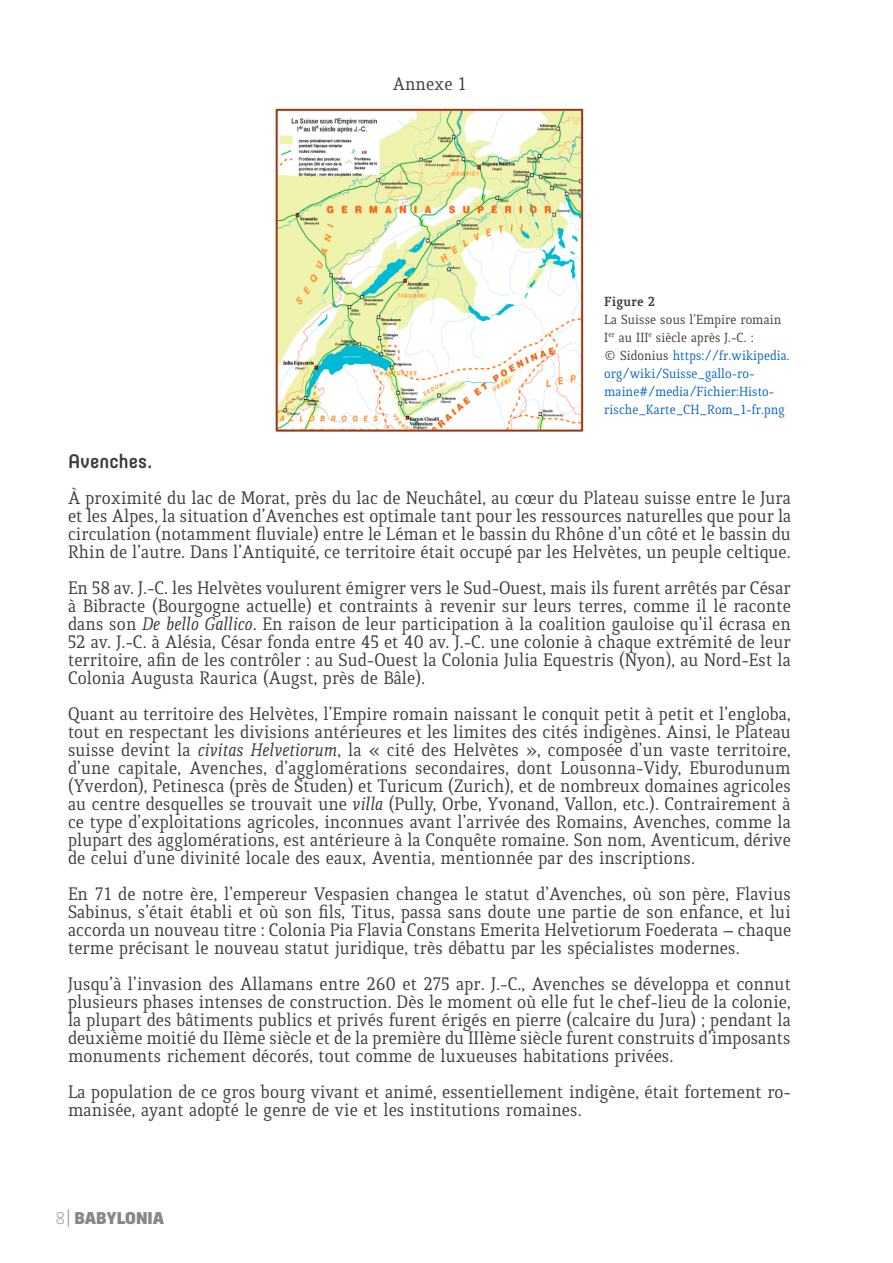
<style>
.page{position:relative;width:893px;height:1263px;background:#fff}
.page>*{position:absolute;margin:0;border:0;box-sizing:border-box;transform-origin:0 0}
.t1{font:19.5px/18px "Quiroga Serif Pro";color:#3c3c3b;text-align:justify}
.t2{font:500 19.5px "Core Mellow 55";color:#3c3c3b}
.t3{font:900 18px "Trasandina";color:#878787}
.t4{font:14.25px/18px "Quiroga Serif Pro";color:#0563c1}
.t5{font:700 14.25px "Quiroga Serif Pro";color:#3c3c3b}
.s1{color:#3c3c3b}
.s2{font-style:italic}
.s3{font-weight:200}
.s4{font-weight:300}
</style>
<div class="page">
<img style="left:276px;top:108px;width:307px;height:324px">
<p class="t1" style="left:393px;top:75px;width:75px">Annexe 1</p>
<p class="t5" style="left:604px;top:293px;width:52px">Figure 2</p>
<p class="t4" style="left:604px;top:311px;width:187px"><span class="s1">La Suisse sous l’Empire romain<br>I</span><sup>er</sup> <span class="s1">au III</span><sup>e</sup> <span class="s1">siècle après J.-C. :<br>© Sidonius</span> https://fr.wikipedia. org/wiki/Suisse_gallo-ro&shy;maine#/media/Fichier:Histo&shy;rische_Karte_CH_Rom_1-fr.png</p>
<p class="t2" style="left:68px;top:446px;width:86px">Avenches.</p>
<p class="t1" style="left:68px;top:489px;width:725px">À proximité du lac de Morat, près du lac de Neuchâtel, au cœur du Plateau suisse entre le Jura et les Alpes, la situation d’Avenches est optimale tant pour les ressources naturelles que pour la circulation (notamment fluviale) entre le Léman et le bassin du Rhône d’un côté et le bassin du Rhin de l’autre. Dans l’Antiquité, ce territoire était occupé par les Helvètes, un peuple celtique.</p>
<p class="t1" style="left:68px;top:579px;width:724px">En 58 av. J.-C. les Helvètes voulurent émigrer vers le Sud-Ouest, mais ils furent arrêtés par César à Bibracte (Bourgogne actuelle) et contraints à revenir sur leurs terres, comme il le raconte dans son <span class="s2">De bello Gallico</span>. En raison de leur participation à la coalition gauloise qu’il écrasa en 52 av. J.-C. à Alésia, César fonda entre 45 et 40 av. J.-C. une colonie à chaque extrémité de leur territoire, afin de les contrôler : au Sud-Ouest la Colonia Julia Equestris (Nyon), au Nord-Est la Colonia Augusta Raurica (Augst, près de Bâle).</p>
<p class="t1" style="left:68px;top:705px;width:724px">Quant au territoire des Helvètes, l’Empire romain naissant le conquit petit à petit et l’engloba, tout en respectant les divisions antérieures et les limites des cités indigènes. Ainsi, le Plateau suisse devint la <span class="s2">civitas Helvetiorum</span>, la « cité des Helvètes », composée d’un vaste territoire, d’une capitale, Avenches, d’agglomérations secondaires, dont Lousonna-Vidy, Eburodunum (Yverdon), Petinesca (près de Studen) et Turicum (Zurich), et de nombreux domaines agricoles au centre desquelles se trouvait une <span class="s2">villa</span> (Pully, Orbe, Yvonand, Vallon, etc.). Contrairement à ce type d’exploitations agricoles, inconnues avant l’arrivée des Romains, Avenches, comme la plupart des agglomérations, est antérieure à la Conquête romaine. Son nom, Aventicum, dérive de celui d’une divinité locale des eaux, Aventia, mentionnée par des inscriptions.</p>
<p class="t1" style="left:68px;top:885px;width:725px">En 71 de notre ère, l’empereur Vespasien changea le statut d’Avenches, où son père, Flavius Sabinus, s’était établi et où son fils, Titus, passa sans doute une partie de son enfance, et lui accorda un nouveau titre : Colonia Pia Flavia Constans Emerita Helvetiorum Foederata – chaque terme précisant le nouveau statut juridique, très débattu par les spécialistes modernes.</p>
<p class="t1" style="left:68px;top:975px;width:724px">Jusqu’à l’invasion des Allamans entre 260 et 275 apr. J.-C., Avenches se développa et connut plusieurs phases intenses de construction. Dès le moment où elle fut le chef-lieu de la colonie, la plupart des bâtiments publics et privés furent érigés en pierre (calcaire du Jura) ; pendant la deuxième moitié du IIème siècle et de la première du IIIème siècle furent construits d’imposants monuments richement décorés, tout comme de luxueuses habitations privées.</p>
<p class="t1" style="left:68px;top:1083px;width:724px">La population de ce gros bourg vivant et animé, essentiellement indigène, était fortement ro&shy;manisée, ayant adopté le genre de vie et les institutions romaines.</p>
<p class="t3" style="left:56px;top:1205px;width:110px"><span class="s3">8</span><span class="s4">|</span> BABYLONIA</p>
</div>
